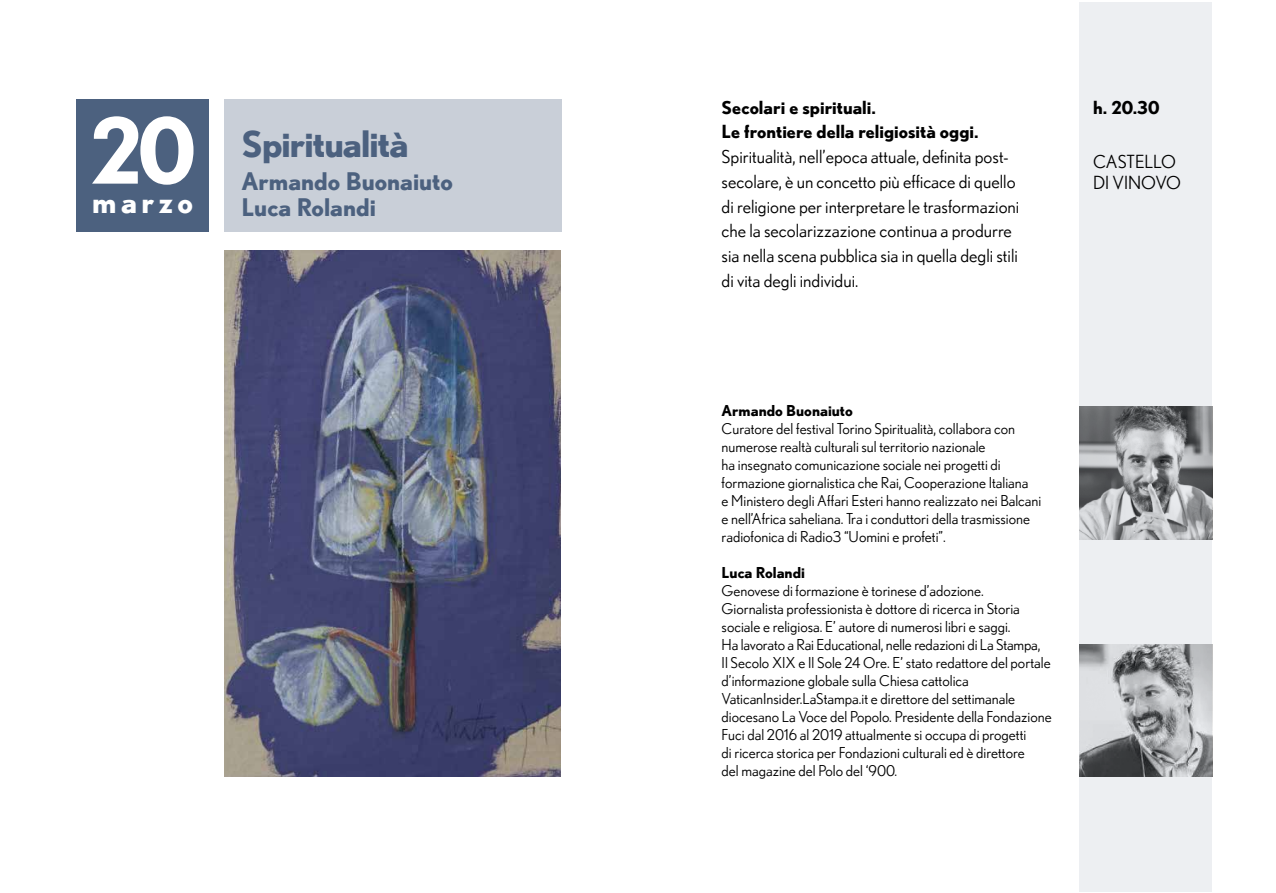
<style>
.page{position:relative;width:1276px;height:893px;background:#fff}
.page>*{position:absolute;margin:0;border:0;box-sizing:border-box;transform-origin:0 0}
.t1{font:700 90.75px "Nobel";color:#fff}
.t2{font:700 36.3px "Nobel";letter-spacing:-.025em;color:#4c617f}
.t3{font:700 30.3px "Nobel";letter-spacing:.15em;color:#fff}
.t4{font:700 24.15px/25.7px "Nobel";color:#4c617f}
.t5{font:18px/24.8px "Nobel";color:#000}
.t6{font:700 18px/24.8px "Nobel";color:#000}
.t7{font:15px/18px "Nobel";color:#000}
.t8{font:700 15px "Nobel";color:#000}
</style>
<div class="page">
<svg style="left:1079px;top:2px;width:133px;height:889px;background:#d4d6d9"></svg>
<img style="left:224px;top:250px;width:336px;height:527px">
<div style="left:76px;top:99px;width:132px;height:132px;background:#4c617f"></div>
<div style="left:224px;top:99px;width:337px;height:132px;background:#c9cfd8"></div>
<h1 class="t1" style="left:90px;top:97px;width:108px">20</h1>
<h3 class="t3" style="left:92px;top:184px;width:102px">marzo</h3>
<h2 class="t2" style="left:241px;top:122px;width:169px">Spiritualità</h2>
<h3 class="t4" style="left:241px;top:168px;width:213px">Armando Buonaiuto<br>Luca Rolandi</h3>
<p class="t6" style="left:721px;top:94px;width:258px">Secolari e spirituali.<br>Le frontiere della religiosità oggi.</p>
<p class="t5" style="left:721px;top:144px;width:299px">Spiritualità, nell’epoca attuale, definita post&shy;secolare, è un concetto più efficace di quello di religione per interpretare le trasformazioni che la secolarizzazione continua a produrre sia nella scena pubblica sia in quella degli stili di vita degli individui.</p>
<p class="t6" style="left:1093px;top:94px;width:68px">h. 20.30</p>
<p class="t5" style="left:1093px;top:151px;width:89px;line-height:21px">CASTELLO<br>DI VINOVO</p>
<p class="t8" style="left:721px;top:401px;width:133px">Armando Buonaiuto</p>
<p class="t7" style="left:721px;top:419px;width:321px">Curatore del festival Torino Spiritualità, collabora con numerose realtà culturali sul territorio nazionale<br>ha insegnato comunicazione sociale nei progetti di formazione giornalistica che Rai, Cooperazione Italiana<br>e Ministero degli Affari Esteri hanno realizzato nei Balcani e nell’Africa saheliana. Tra i conduttori della trasmissione radiofonica di Radio3 “Uomini e profeti”.</p>
<p class="t8" style="left:721px;top:563px;width:85px">Luca Rolandi</p>
<p class="t7" style="left:721px;top:581px;width:331px">Genovese di formazione è torinese d’adozione.<br>Giornalista professionista è dottore di ricerca in Storia sociale e religiosa. E’ autore di numerosi libri e saggi.<br>Ha lavorato a Rai Educational, nelle redazioni di La Stampa,<br>Il Secolo XIX e Il Sole 24 Ore. E’ stato redattore del portale d’informazione globale sulla Chiesa cattolica VaticanInsider.LaStampa.it e direttore del settimanale diocesano La Voce del Popolo. Presidente della Fondazione Fuci dal 2016 al 2019 attualmente si occupa di progetti<br>di ricerca storica per Fondazioni culturali ed è direttore<br>del magazine del Polo del ‘900.</p>
</div>
